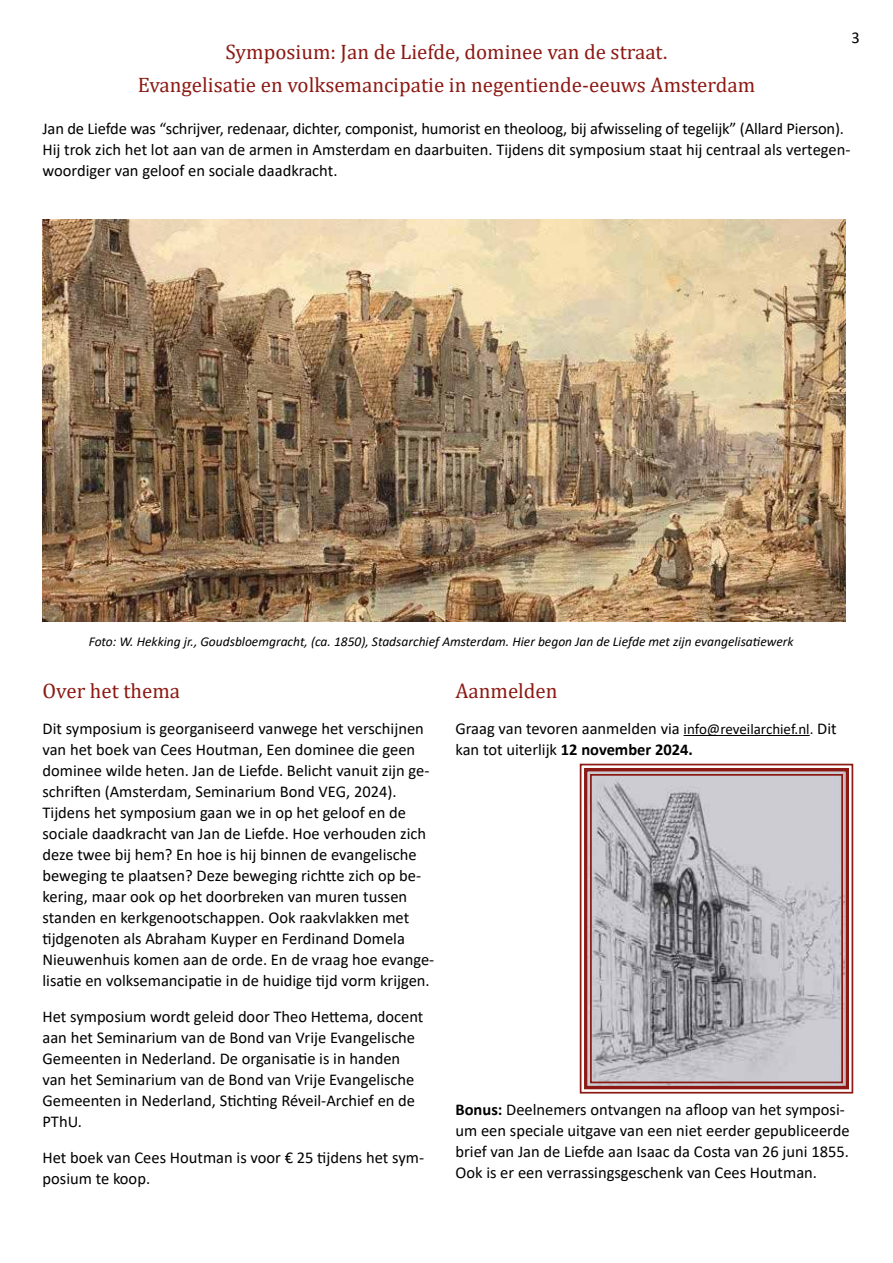
<style>
.page{position:relative;width:893px;height:1263px;background:#fff}
.page>*{position:absolute;margin:0;border:0;box-sizing:border-box;transform-origin:0 0}
.t1{font:21px/33px "Cambria";color:#8c1913;text-align:center}
.t2{font:16.5px/21px "Calibri";color:#000}
.t3{font:italic 13.5px "Calibri";color:#000}
.s1{font-size:15px}
.s2{font-weight:700}
</style>
<div class="page">
<img style="left:43px;top:220px;width:802px;height:401px">
<hr style="left:684px;top:735px;width:126px;height:1px;background:#000">
<svg style="left:579px;top:763px;width:275px;height:331px;background:#b5b1b6"></svg>
<div style="left:584px;top:768px;width:265px;height:321px;border:3px solid #8c1913"></div>
<div style="left:590px;top:774px;width:253px;height:309px;border:2px solid #8c1913"></div>
<p class="t2" style="left:851px;top:26px;width:10px">3</p>
<p class="t1" style="left:138px;top:35px;width:619px">Symposium: Jan de Liefde, dominee van de straat.<br>Evangelisatie en volksemancipatie in negentiende-eeuws Amsterdam</p>
<p class="t2" style="left:43px;top:117px;width:809px">Jan de Liefde was “schrijver, redenaar, dichter, componist, humorist en theoloog, bij afwisseling of tegelijk” (Allard Pierson).<br>Hij trok zich het lot aan van de armen in Amsterdam en daarbuiten. Tijdens dit symposium staat hij centraal als vertegen&shy;woordiger van geloof en sociale daadkracht.</p>
<p class="t3" style="left:89px;top:632px;width:706px">Foto: W. Hekking jr., Goudsbloemgracht, (ca. 1850), Stadsarchief Amsterdam. Hier begon Jan de Liefde met zijn evangelisatiewerk</p>
<p class="t1" style="left:43px;top:674px;width:139px">Over het thema</p>
<p class="t2" style="left:43px;top:717px;width:393px">Dit symposium is georganiseerd vanwege het verschijnen van het boek van Cees Houtman, Een dominee die geen dominee wilde heten. Jan de Liefde. Belicht vanuit zijn ge&shy;schriften (Amsterdam, Seminarium Bond VEG, 2024).<br>Tijdens het symposium gaan we in op het geloof en de sociale daadkracht van Jan de Liefde. Hoe verhouden zich deze twee bij hem? En hoe is hij binnen de evangelische beweging te plaatsen? Deze beweging richtte zich op be&shy;kering, maar ook op het doorbreken van muren tussen standen en kerkgenootschappen. Ook raakvlakken met tijdgenoten als Abraham Kuyper en Ferdinand Domela Nieuwenhuis komen aan de orde. En de vraag hoe evange&shy;lisatie en volksemancipatie in de huidige tijd vorm krijgen.</p>
<p class="t2" style="left:43px;top:1005px;width:382px">Het symposium wordt geleid door Theo Hettema, docent aan het Seminarium van de Bond van Vrije Evangelische Gemeenten in Nederland. De organisatie is in handen van het Seminarium van de Bond van Vrije Evangelische Gemeenten in Nederland, Stichting Réveil-Archief en de PThU.</p>
<p class="t2" style="left:43px;top:1146px;width:383px">Het boek van Cees Houtman is voor € 25 tijdens het sym&shy;posium te koop.</p>
<p class="t1" style="left:455px;top:674px;width:104px">Aanmelden</p>
<p class="t2" style="left:455px;top:717px;width:383px">Graag van tevoren aanmelden via <span class="s1">info@reveilarchief.nl.</span> Dit kan tot uiterlijk <span class="s2">12 november 2024.</span></p>
<p class="t2" style="left:455px;top:1098px;width:396px"><span class="s2">Bonus:</span> Deelnemers ontvangen na afloop van het symposi&shy;um een speciale uitgave van een niet eerder gepubliceerde brief van Jan de Liefde aan Isaac da Costa van 26 juni 1855.<br>Ook is er een verrassingsgeschenk van Cees Houtman.</p>
</div>
